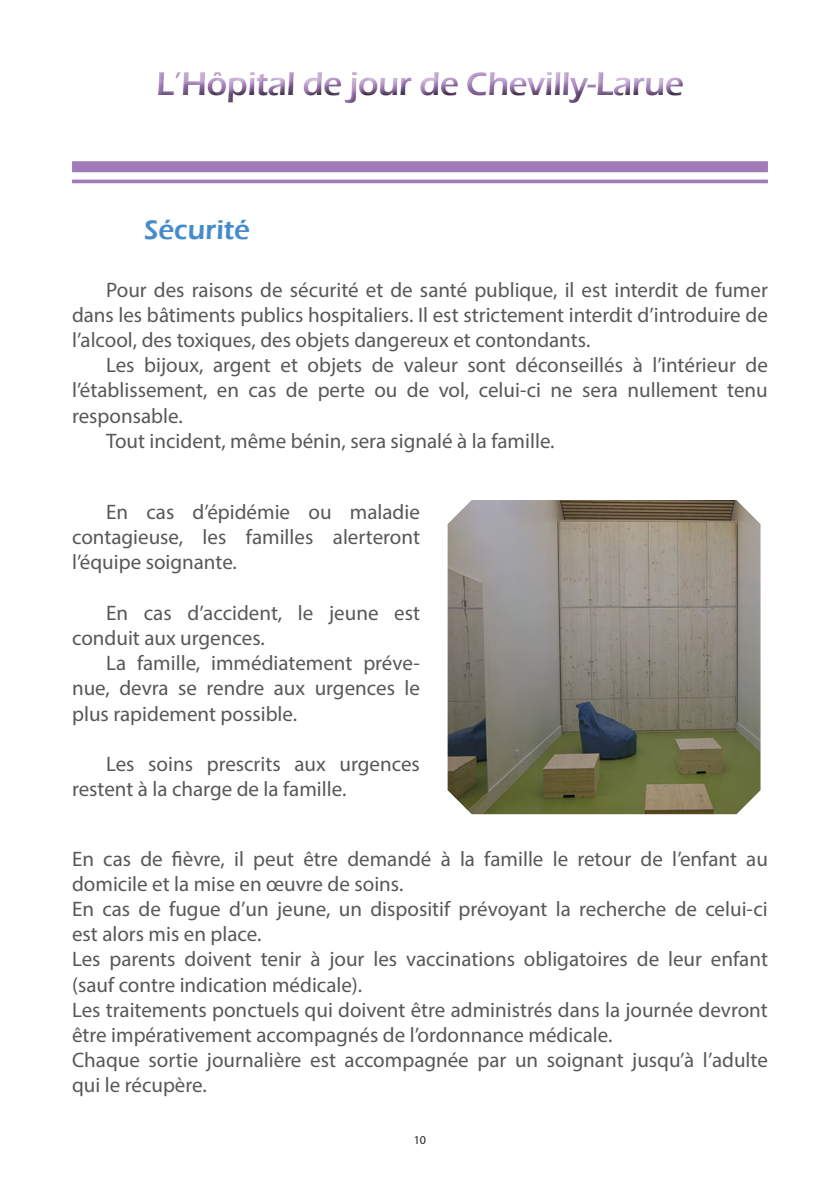
<style>
.page{position:relative;width:840px;height:1191px;background:#fff}
.page>*{position:absolute;margin:0;border:0;box-sizing:border-box;transform-origin:0 0}
.t1{font:600 34px "Eras ITC";letter-spacing:-.02em;color:#a07bb7}
.t2{font:600 28px "Eras ITC";color:#478cca}
.t3{font:21px/25.2px "Myriad Pro";color:#57585a}
.t4{font:12px "Myriad Pro";color:#231f20}
</style>
<div class="page">
<div style="left:146px;top:72px;width:550px;height:46px;background:#231f20;opacity:.75"></div>
<div style="left:72px;top:161px;width:695px;height:11px;background:#a07bb7"></div>
<hr style="left:72px;top:180px;width:695px;height:3px;background:#a07bb7">
<img style="left:447px;top:500px;width:313px;height:314px">
<h1 class="t1" style="left:156px;top:65px;width:529px">L’Hôpital de jour de Chevilly-Larue</h1>
<p class="t2" style="left:144px;top:214px;width:107px">Sécurité</p>
<p class="t3" style="left:72px;top:277px;width:697px;text-align:justify;text-indent:34px">Pour des raisons de sécurité et de santé publique, il est interdit de fumer dans les bâtiments publics hospitaliers. Il est strictement interdit d’introduire de l’alcool, des toxiques, des objets dangereux et contondants.</p>
<p class="t3" style="left:72px;top:352px;width:697px;text-align:justify;text-indent:34px">Les bijoux, argent et objets de valeur sont déconseillés à l’intérieur de l’établissement, en cas de perte ou de vol, celui-ci ne sera nullement tenu responsable.</p>
<p class="t3" style="left:106px;top:428px;width:450px">Tout incident, même bénin, sera signalé à la famille.</p>
<p class="t3" style="left:72px;top:499px;width:349px;text-align:justify;text-indent:34px">En cas d’épidémie ou maladie contagieuse, les familles alerteront l’équipe soignante.</p>
<p class="t3" style="left:72px;top:600px;width:349px;text-indent:34px">En cas d’accident, le jeune est conduit aux urgences.</p>
<p class="t3" style="left:72px;top:650px;width:349px;text-align:justify;text-indent:34px">La famille, immédiatement préve&shy;nue, devra se rendre aux urgences le plus rapidement possible.</p>
<p class="t3" style="left:72px;top:751px;width:349px;text-indent:34px">Les soins prescrits aux urgences restent à la charge de la famille.</p>
<p class="t3" style="left:72px;top:845px;width:697px">En cas de fièvre, il peut être demandé à la famille le retour de l’enfant au domicile et la mise en œuvre de soins.</p>
<p class="t3" style="left:72px;top:896px;width:696px">En cas de fugue d’un jeune, un dispositif prévoyant la recherche de celui-ci est alors mis en place.</p>
<p class="t3" style="left:72px;top:946px;width:697px">Les parents doivent tenir à jour les vaccinations obligatoires de leur enfant (sauf contre indication médicale).</p>
<p class="t3" style="left:72px;top:996px;width:696px">Les traitements ponctuels qui doivent être administrés dans la journée devront être impérativement accompagnés de l’ordonnance médicale.</p>
<p class="t3" style="left:72px;top:1047px;width:697px">Chaque sortie journalière est accompagnée par un soignant jusqu’à l’adulte qui le récupère.</p>
<p class="t4" style="left:413px;top:1132px;width:14px">10</p>
</div>
